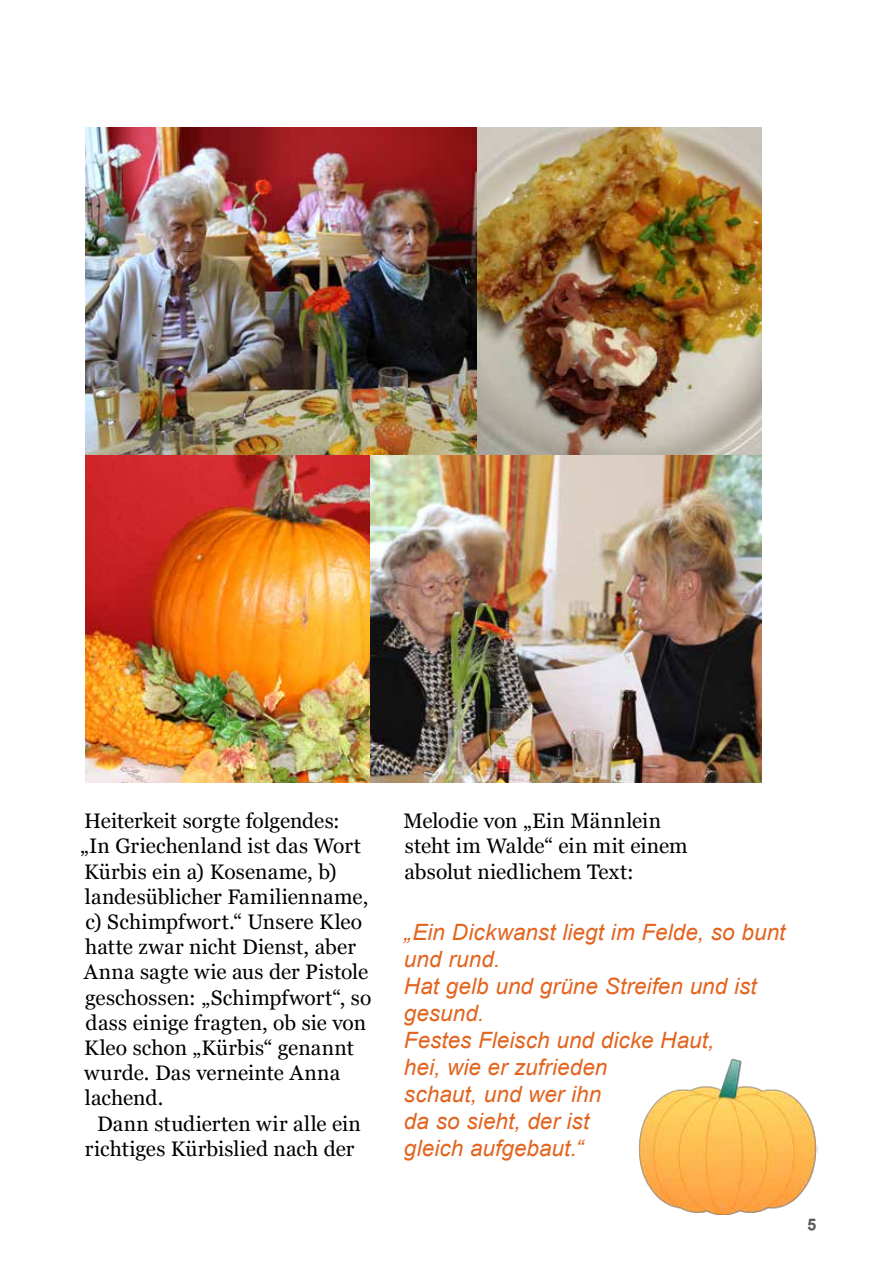
<style>
.page{position:relative;width:893px;height:1263px;background:#fff}
.page>*{position:absolute;margin:0;border:0;box-sizing:border-box;transform-origin:0 0}
.t1{font:italic 22.5px/27px "Arial";letter-spacing:.005em;color:#e2641f}
.t2{font:21px/25.2px "Vani";letter-spacing:.005em;color:#000}
.t3{font:700 16.5px "Arial";color:#58595b}
</style>
<div class="page">
<img style="left:85px;top:128px;width:676px;height:654px">
<img style="left:639px;top:1058px;width:179px;height:156px">
<p class="t2" style="left:80px;top:808px;width:293px">Heiterkeit sorgte folgendes:<br>„In Griechenland ist das Wort<br>Kürbis ein a) Kosename, b) landesüblicher Familienname, c) Schimpfwort.“ Unsere Kleo hatte zwar nicht Dienst, aber<br>Anna sagte wie aus der Pistole geschossen: „Schimpfwort“, so dass einige fragten, ob sie von<br>Kleo schon „Kürbis“ genannt wurde. Das verneinte Anna lachend.</p>
<p class="t2" style="left:85px;top:1111px;width:278px;text-align:center">Dann studierten wir alle ein richtiges Kürbislied nach der</p>
<p class="t2" style="left:403px;top:808px;width:286px">Melodie von „Ein Männlein steht im Walde“ ein mit einem absolut niedlichem Text:</p>
<p class="t1" style="left:404px;top:919px;width:383px">„Ein Dickwanst liegt im Felde, so bunt und rund.<br>Hat gelb und grüne Streifen und ist gesund.<br>Festes Fleisch und dicke Haut,<br>hei, wie er zufrieden<br>schaut, und wer ihn<br>da so sieht, der ist<br>gleich aufgebaut.“</p>
<p class="t3" style="left:807px;top:1210px;width:11px">5</p>
</div>
